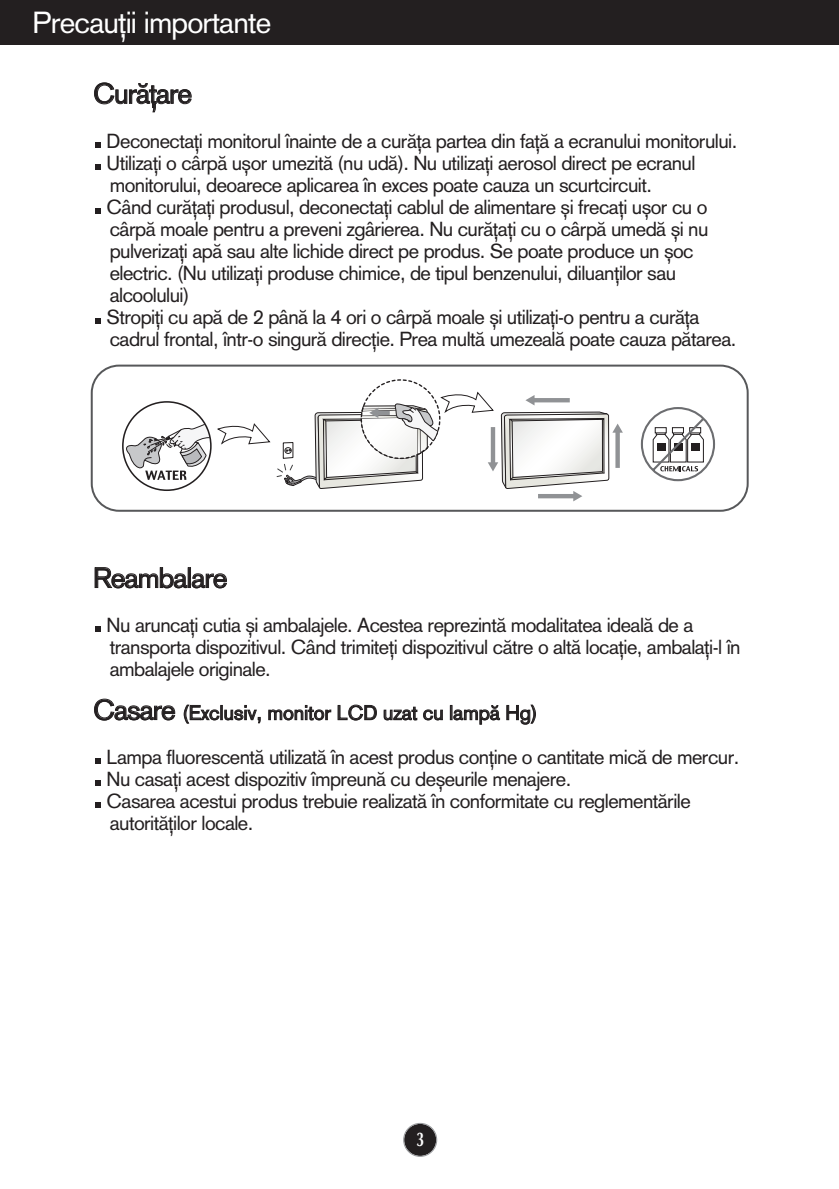
<style>
.page{position:relative;width:839px;height:1189px;background:#fff}
.page>*{position:absolute;margin:0;border:0;box-sizing:border-box;transform-origin:0 0}
.t1{font:30px "Akzid Gro Rom East";letter-spacing:-.03em;color:#fff}
.t2{font:28px "Akzid Gro Rom East";letter-spacing:-.03em;color:#231f20}
.t3{font:20px/22px "Akzid Gro Rom East";letter-spacing:-.03em;color:#231f20}
.t4{font:20px "Akzid Gro Rom East";color:#231f20}
.t5{font:700 20px "Optima";color:#fff;scale:.7 1}
.s1{font-size:28px}
</style>
<div class="page">
<div style="left:0;top:0;width:839px;height:45px;background:#231f20"></div>
<div style="left:404px;top:1124px;width:32px;height:32px;background:#231f20;border-radius:50%"></div>
<div style="left:403px;top:1123px;width:34px;height:34px;border:1px solid #939598;border-radius:50%"></div>
<svg style="left:95px;top:802px;width:5px;height:6px"></svg>
<svg style="left:95px;top:780px;width:5px;height:6px"></svg>
<svg style="left:95px;top:758px;width:5px;height:6px"></svg>
<svg style="left:95px;top:626px;width:5px;height:6px"></svg>
<svg style="left:95px;top:318px;width:5px;height:6px"></svg>
<svg style="left:95px;top:208px;width:5px;height:6px"></svg>
<svg style="left:95px;top:164px;width:5px;height:6px"></svg>
<svg style="left:95px;top:142px;width:5px;height:6px"></svg>
<div style="left:122px;top:401px;width:90px;height:90px;border:2px solid #231f20;border-radius:50%"></div>
<svg style="left:123px;top:424px;width:87px;height:56px"></svg>
<svg style="left:217px;top:379px;width:406px;height:123px"></svg>
<svg style="left:640px;top:407px;width:75px;height:75px"></svg>
<div style="left:91px;top:364px;width:657px;height:148px;border:2px solid #57585a;border-radius:27px"></div>
<h1 class="t1" style="left:33px;top:12px;width:240px">Precau˛ii importante</h1>
<h2 class="t2" style="left:93px;top:83px;width:100px">Cur„˛are</h2>
<p class="t3" style="left:107px;top:132px;width:632px">Deconecta˛i monitorul Ónainte de a cur„˛a partea din fa˛„ a ecranului monitorului.<br>Utiliza˛i o c‚rp„ u∫or umezit„ (nu ud„). Nu utiliza˛i aerosol direct pe ecranul monitorului, deoarece aplicarea Ón exces poate cauza un scurtcircuit.<br>C‚nd cur„˛a˛i produsul, deconecta˛i cablul de alimentare ∫i freca˛i u∫or cu o c‚rp„ moale pentru a preveni zg‚rierea. Nu cur„˛a˛i cu o c‚rp„ umed„ ∫i nu pulveriza˛i ap„ sau alte lichide direct pe produs. Se poate produce un ∫oc electric. (Nu utiliza˛i produse chimice, de tipul benzenului, diluan˛ilor sau alcoolului)<br>Stropi˛i cu ap„ de 2 p‚n„ la 4 ori o c‚rp„ moale ∫i utiliza˛i-o pentru a cur„˛a cadrul frontal, Óntr-o singur„ direc˛ie. Prea mult„ umezeal„ poate cauza p„tarea.</p>
<h2 class="t2" style="left:93px;top:567px;width:136px">Reambalare</h2>
<p class="t3" style="left:107px;top:616px;width:635px">Nu arunca˛i cutia ∫i ambalajele. Acestea reprezint„ modalitatea ideal„ de a transporta dispozitivul. C‚nd trimite˛i dispozitivul c„tre o alt„ loca˛ie, ambala˛i-l Ón ambalajele originale.</p>
<p class="t4" style="left:93px;top:705px;width:445px"><span class="s1">Casare</span> (Exclusiv, monitor LCD uzat cu lamp„ Hg)</p>
<p class="t3" style="left:107px;top:748px;width:634px">Lampa fluorescent„ utilizat„ Ón acest produs con˛ine o cantitate mic„ de mercur.<br>Nu casa˛i acest dispozitiv Ómpreun„ cu de∫eurile menajere.<br>Casarea acestui produs trebuie realizat„ Ón conformitate cu reglement„rile autorit„˛ilor locale.</p>
<p class="t5" style="left:416px;top:1131px;width:13px">3</p>
</div>
